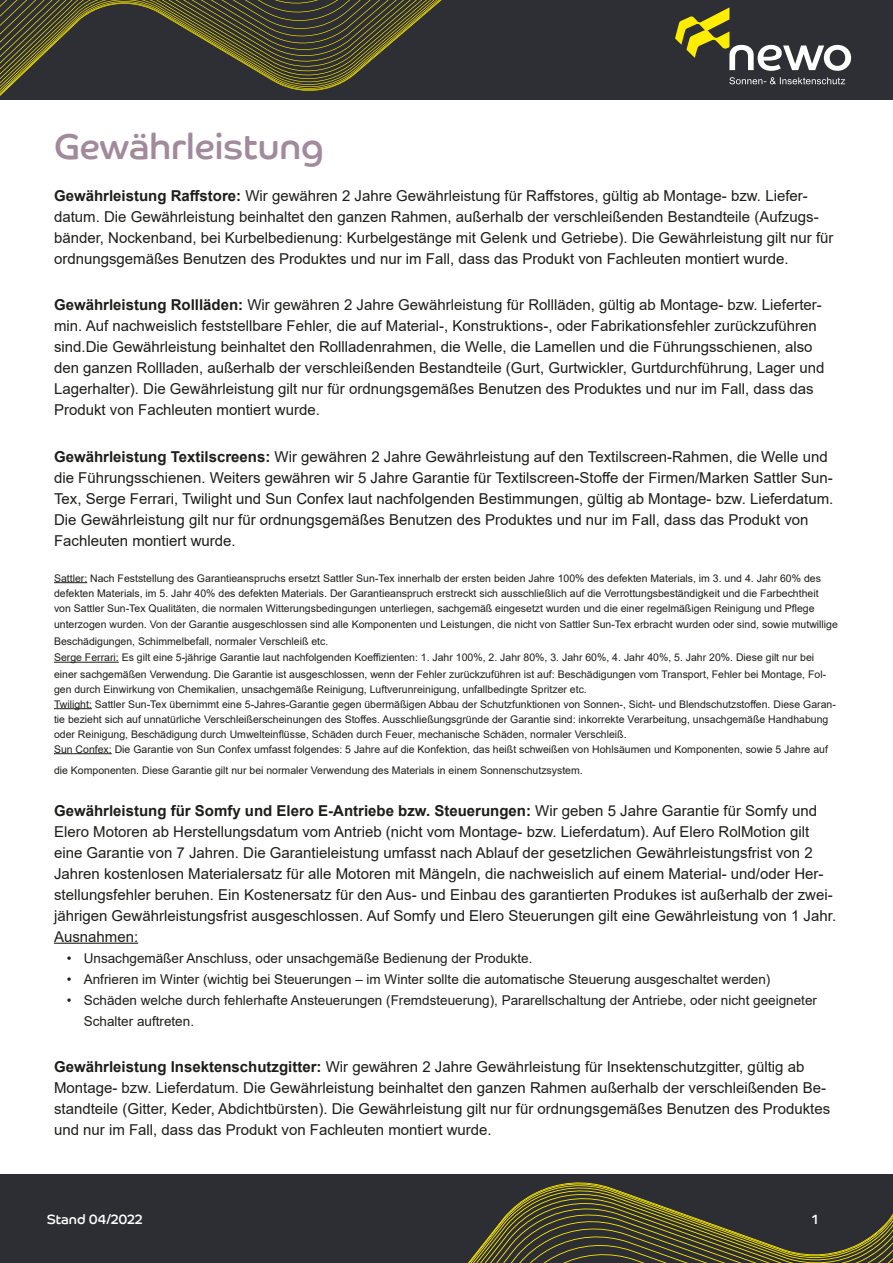
<style>
.page{position:relative;width:893px;height:1263px;background:#fff}
.page>*{position:absolute;margin:0;border:0;box-sizing:border-box;transform-origin:0 0}
.Überschrift_fürs_Inh{font:36px "Co Headline";color:#a08a9c}
.Fließtext{font:15px/21px "Arial";color:#1d1d1b}
.Aufzählung{font:13.5px "Arial";color:#1d1d1b}
.t1{font:13.5px "Co Headline";color:#fff}
.Fließtext-2{font:10.5px/15px "Arial";color:#1d1d1b}
.s1{font-weight:700}
</style>
<div class="page">
<div style="left:0;top:0;width:893px;height:99px;background:#2e2f34"></div>
<div style="left:0;top:1174px;width:893px;height:89px;background:#2d2e33"></div>
<svg style="left:0;top:0;width:514px;height:100px"></svg>
<svg style="left:468px;top:1182px;width:425px;height:81px"></svg>
<svg style="left:675px;top:7px;width:176px;height:64px"></svg>
<svg style="left:729px;top:77px;width:116px;height:7px"></svg>
<hr style="left:54px;top:582px;width:33px;height:1px;background:#1d1d1b">
<hr style="left:54px;top:662px;width:65px;height:1px;background:#1d1d1b">
<hr style="left:54px;top:708px;width:38px;height:1px;background:#1d1d1b">
<hr style="left:54px;top:753px;width:58px;height:1px;background:#1d1d1b">
<hr style="left:54px;top:943px;width:84px;height:1px;background:#1d1d1b">
<p class="Überschrift_fürs_Inh" style="left:54px;top:125px;width:271px">Gewährleistung</p>
<p class="Fließtext" style="left:54px;top:185px;width:781px"><span class="s1">Gewährleistung Raffstore:</span> Wir gewähren 2 Jahre Gewährleistung für Raffstores, gültig ab Montage- bzw. Liefer&shy;datum. Die Gewährleistung beinhaltet den ganzen Rahmen, außerhalb der verschleißenden Bestandteile (Aufzugs&shy;bänder, Nockenband, bei Kurbelbedienung: Kurbelgestänge mit Gelenk und Getriebe). Die Gewährleistung gilt nur für ordnungsgemäßes Benutzen des Produktes und nur im Fall, dass das Produkt von Fachleuten montiert wurde.</p>
<p class="Fließtext" style="left:54px;top:294px;width:772px"><span class="s1">Gewährleistung Rollläden:</span> Wir gewähren 2 Jahre Gewährleistung für Rollläden, gültig ab Montage- bzw. Lieferter&shy;min. Auf nachweislich feststellbare Fehler, die auf Material-, Konstruktions-, oder Fabrikationsfehler zurückzuführen sind.Die Gewährleistung beinhaltet den Rollladenrahmen, die Welle, die Lamellen und die Führungsschienen, also den ganzen Rollladen, außerhalb der verschleißenden Bestandteile (Gurt, Gurtwickler, Gurtdurchführung, Lager und Lagerhalter). Die Gewährleistung gilt nur für ordnungsgemäßes Benutzen des Produktes und nur im Fall, dass das Produkt von Fachleuten montiert wurde.</p>
<p class="Fließtext" style="left:54px;top:446px;width:781px"><span class="s1">Gewährleistung Textilscreens:</span> Wir gewähren 2 Jahre Gewährleistung auf den Textilscreen-Rahmen, die Welle und die Führungsschienen. Weiters gewähren wir 5 Jahre Garantie für Textilscreen-Stoffe der Firmen/Marken Sattler Sun-Tex, Serge Ferrari, Twilight und Sun Confex laut nachfolgenden Bestimmungen, gültig ab Montage- bzw. Lieferdatum.<br>Die Gewährleistung gilt nur für ordnungsgemäßes Benutzen des Produktes und nur im Fall, dass das Produkt von Fachleuten montiert wurde.</p>
<p class="Fließtext-2" style="left:54px;top:570px;width:768px">Sattler: Nach Feststellung des Garantieanspruchs ersetzt Sattler Sun-Tex innerhalb der ersten beiden Jahre 100% des defekten Materials, im 3. und 4. Jahr 60% des defekten Materials, im 5. Jahr 40% des defekten Materials. Der Garantieanspruch erstreckt sich ausschließlich auf die Verrottungsbeständigkeit und die Farbechtheit von Sattler Sun-Tex Qualitäten, die normalen Witterungsbedingungen unterliegen, sachgemäß eingesetzt wurden und die einer regelmäßigen Reinigung und Pflege</p>
<p class="Fließtext-2" style="left:54px;top:616px;width:785px;line-height:16.5px">unterzogen wurden. Von der Garantie ausgeschlossen sind alle Komponenten und Leistungen, die nicht von Sattler Sun-Tex erbracht wurden oder sind, sowie mutwillige<br>Beschädigungen, Schimmelbefall, normaler Verschleiß etc.</p>
<p class="Fließtext-2" style="left:54px;top:649px;width:774px;line-height:16.5px">Serge Ferrari: Es gilt eine 5-jährige Garantie laut nachfolgenden Koeffizienten: 1. Jahr 100%, 2. Jahr 80%, 3. Jahr 60%, 4. Jahr 40%, 5. Jahr 20%. Diese gilt nur bei einer sachgemäßen Verwendung. Die Garantie ist ausgeschlossen, wenn der Fehler zurückzuführen ist auf: Beschädigungen vom Transport, Fehler bei Montage, Fol-</p>
<p class="Fließtext-2" style="left:54px;top:681px;width:534px">gen durch Einwirkung von Chemikalien, unsachgemäße Reinigung, Luftverunreinigung, unfallbedingte Spritzer etc.</p>
<p class="Fließtext-2" style="left:54px;top:696px;width:783px">Twilight: Sattler Sun-Tex übernimmt eine 5-Jahres-Garantie gegen übermäßigen Abbau der Schutzfunktionen von Sonnen-, Sicht- und Blendschutzstoffen. Diese Garan&shy;tie bezieht sich auf unnatürliche Verschleißerscheinungen des Stoffes. Ausschließungsgründe der Garantie sind: inkorrekte Verarbeitung, unsachgemäße Handhabung oder Reinigung, Beschädigung durch Umwelteinflüsse, Schäden durch Feuer, mechanische Schäden, normaler Verschleiß.</p>
<p class="Fließtext-2" style="left:54px;top:738px;width:775px;line-height:21px">Sun Confex: Die Garantie von Sun Confex umfasst folgendes: 5 Jahre auf die Konfektion, das heißt schweißen von Hohlsäumen und Komponenten, sowie 5 Jahre auf die Komponenten. Diese Garantie gilt nur bei normaler Verwendung des Materials in einem Sonnenschutzsystem.</p>
<p class="Fließtext" style="left:54px;top:800px;width:784px"><span class="s1">Gewährleistung für Somfy und Elero E-Antriebe bzw. Steuerungen:</span> Wir geben 5 Jahre Garantie für Somfy und Elero Motoren ab Herstellungsdatum vom Antrieb (nicht vom Montage- bzw. Lieferdatum). Auf Elero RolMotion gilt eine Garantie von 7 Jahren. Die Garantieleistung umfasst nach Ablauf der gesetzlichen Gewährleistungsfrist von 2<br>Jahren kostenlosen Materialersatz für alle Motoren mit Mängeln, die nachweislich auf einem Material- und/oder Her&shy;stellungsfehler beruhen. Ein Kostenersatz für den Aus- und Einbau des garantierten Produkes ist außerhalb der zwei&shy;jährigen Gewährleistungsfrist ausgeschlossen. Auf Somfy und Elero Steuerungen gilt eine Gewährleistung von 1 Jahr.</p>
<p class="Fließtext" style="left:54px;top:926px;width:86px">Ausnahmen:</p>
<p class="Aufzählung" style="left:67px;top:948px;width:467px">• Unsachgemäßer Anschluss, oder unsachgemäße Bedienung der Produkte.</p>
<p class="Aufzählung" style="left:67px;top:969px;width:705px">• Anfrieren im Winter (wichtig bei Steuerungen – im Winter sollte die automatische Steuerung ausgeschaltet werden)</p>
<p class="Aufzählung" style="left:67px;top:990px;width:752px">• Schäden welche durch fehlerhafte Ansteuerungen (Fremdsteuerung), Pararellschaltung der Antriebe, oder nicht geeigneter</p>
<p class="Aufzählung" style="left:84px;top:1011px;width:112px">Schalter auftreten.</p>
<p class="Fließtext" style="left:54px;top:1056px;width:778px"><span class="s1">Gewährleistung Insektenschutzgitter:</span> Wir gewähren 2 Jahre Gewährleistung für Insektenschutzgitter, gültig ab Montage- bzw. Lieferdatum. Die Gewährleistung beinhaltet den ganzen Rahmen außerhalb der verschleißenden Be&shy;standteile (Gitter, Keder, Abdichtbürsten). Die Gewährleistung gilt nur für ordnungsgemäßes Benutzen des Produktes und nur im Fall, dass das Produkt von Fachleuten montiert wurde.</p>
<p class="t1" style="left:47px;top:1211px;width:97px">Stand 04/2022</p>
<p class="t1" style="left:812px;top:1211px;width:8px">1</p>
</div>
